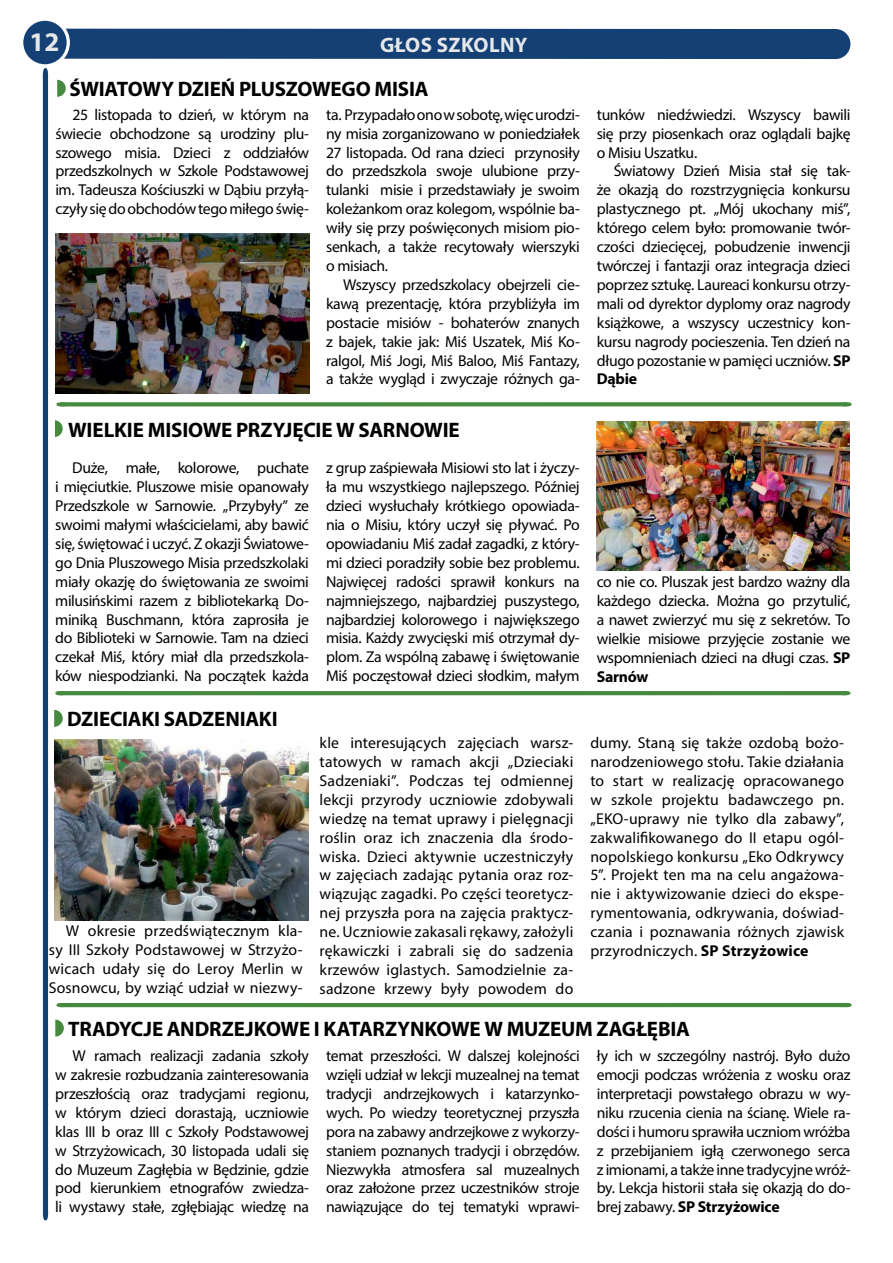
<style>
.page{position:relative;width:893px;height:1263px;background:#fff}
.page>*{position:absolute;margin:0;border:0;box-sizing:border-box;transform-origin:0 0}
.t1{font:700 27px "Myriad Pro";color:#e6e7e8}
.t2{font:700 21px "Myriad Pro";letter-spacing:-.01em;color:#000}
.t3{font:700 21px "Myriad Pro";letter-spacing:.02em;color:#e6e7e8}
.t4{font:15.75px/18.9px "Myriad Pro";letter-spacing:-.02em;color:#000;text-align:justify}
.s1{font-weight:700}
</style>
<div class="page">
<div style="left:64px;top:29px;width:767px;height:30px;background:#144075"></div>
<div style="left:820px;top:29px;width:30px;height:30px;background:#144075;border-radius:50%"></div>
<div style="left:20px;top:18px;width:50px;height:49px;border:7px solid #fff;border-radius:50%"></div>
<div style="left:23px;top:21px;width:44px;height:43px;background:#144075;border-radius:50%"></div>
<div style="left:43px;top:68px;width:5px;height:1152px;background:#124075"></div>
<img style="left:55px;top:234px;width:254px;height:159px">
<svg style="left:57px;top:80px;width:9px;height:17px"></svg>
<svg style="left:56px;top:402px;width:796px;height:4px;background:#50904b"></svg>
<img style="left:597px;top:421px;width:252px;height:149px">
<svg style="left:55px;top:420px;width:8px;height:17px"></svg>
<svg style="left:55px;top:691px;width:795px;height:4px;background:#488b42"></svg>
<img style="left:55px;top:740px;width:254px;height:180px">
<svg style="left:54px;top:710px;width:9px;height:17px"></svg>
<hr style="left:56px;top:1003px;width:796px;height:4px;background:#468a40">
<svg style="left:55px;top:1019px;width:9px;height:17px"></svg>
<h1 class="t1" style="left:30px;top:25px;width:31px">12</h1>
<h2 class="t3" style="left:380px;top:31px;width:149px">GŁOS SZKOLNY</h2>
<h2 class="t2" style="left:69px;top:75px;width:361px">ŚWIATOWY DZIEŃ PLUSZOWEGO MISIA</h2>
<p class="t4" style="left:55px;top:105px;width:255px;text-indent:17px">25 listopada to dzień, w którym na świecie obchodzone są urodziny plu&shy;szowego misia. Dzieci z oddziałów przedszkolnych w Szkole Podstawowej im. Tadeusza Kościuszki w Dąbiu przyłą&shy;czyły się do obchodów tego miłego świę-</p>
<p class="t4" style="left:326px;top:105px;width:255px">ta. Przypadało ono w sobotę, więc urodzi&shy;ny misia zorganizowano w poniedziałek 27 listopada. Od rana dzieci przynosiły do przedszkola swoje ulubione przy&shy;tulanki misie i przedstawiały je swoim koleżankom oraz kolegom, wspólnie ba&shy;wiły się przy poświęconych misiom pio&shy;senkach, a także recytowały wierszyki o misiach.</p>
<p class="t4" style="left:326px;top:275px;width:255px;text-indent:17px">Wszyscy przedszkolacy obejrzeli cie&shy;kawą prezentację, która przybliżyła im postacie misiów - bohaterów znanych z bajek, takie jak: Miś Uszatek, Miś Ko&shy;ralgol, Miś Jogi, Miś Baloo, Miś Fantazy, a także wygląd i zwyczaje różnych ga-</p>
<h2 class="t2" style="left:68px;top:416px;width:393px">WIELKIE MISIOWE PRZYJĘCIE W SARNOWIE</h2>
<p class="t4" style="left:55px;top:458px;width:255px;text-indent:17px">Duże, małe, kolorowe, puchate i mięciutkie. Pluszowe misie opanowały Przedszkole w Sarnowie. „Przybyły” ze swoimi małymi właścicielami, aby bawić się, świętować i uczyć. Z okazji Światowe&shy;go Dnia Pluszowego Misia przedszkolaki miały okazję do świętowania ze swoimi milusińskimi razem z bibliotekarką Do&shy;miniką Buschmann, która zaprosiła je do Biblioteki w Sarnowie. Tam na dzieci czekał Miś, który miał dla przedszkola&shy;ków niespodzianki. Na początek każda</p>
<p class="t4" style="left:326px;top:458px;width:255px">z grup zaśpiewała Misiowi sto lat i życzy&shy;ła mu wszystkiego najlepszego. Później dzieci wysłuchały krótkiego opowiada&shy;nia o Misiu, który uczył się pływać. Po opowiadaniu Miś zadał zagadki, z który&shy;mi dzieci poradziły sobie bez problemu.<br>Najwięcej radości sprawił konkurs na najmniejszego, najbardziej puszystego, najbardziej kolorowego i największego misia. Każdy zwycięski miś otrzymał dy&shy;plom. Za wspólną zabawę i świętowanie Miś poczęstował dzieci słodkim, małym</p>
<h2 class="t2" style="left:67px;top:706px;width:212px">DZIECIAKI SADZENIAKI</h2>
<p class="t4" style="left:597px;top:105px;width:255px">tunków niedźwiedzi. Wszyscy bawili się przy piosenkach oraz oglądali bajkę o Misiu Uszatku.</p>
<p class="t4" style="left:597px;top:161px;width:255px;text-indent:17px">Światowy Dzień Misia stał się tak&shy;że okazją do rozstrzygnięcia konkursu plastycznego pt. „Mój ukochany miś”, którego celem było: promowanie twór&shy;czości dziecięcej, pobudzenie inwencji twórczej i fantazji oraz integracja dzieci poprzez sztukę. Laureaci konkursu otrzy&shy;mali od dyrektor dyplomy oraz nagrody książkowe, a wszyscy uczestnicy kon&shy;kursu nagrody pocieszenia. Ten dzień na długo pozostanie w pamięci uczniów. <span class="s1">SP Dąbie</span></p>
<p class="t4" style="left:597px;top:572px;width:255px">co nie co. Pluszak jest bardzo ważny dla każdego dziecka. Można go przytulić, a nawet zwierzyć mu się z sekretów. To wielkie misiowe przyjęcie zostanie we wspomnieniach dzieci na długi czas. <span class="s1">SP Sarnów</span></p>
<p class="t4" style="left:49px;top:921px;width:255px;text-indent:17px">W okresie przedświątecznym kla&shy;sy III Szkoły Podstawowej w Strzyżo&shy;wicach udały się do Leroy Merlin w Sosnowcu, by wziąć udział w niezwy-</p>
<p class="t4" style="left:320px;top:733px;width:255px">kle interesujących zajęciach warsz&shy;tatowych w ramach akcji „Dzieciaki Sadzeniaki”. Podczas tej odmiennej lekcji przyrody uczniowie zdobywali wiedzę na temat uprawy i pielęgnacji roślin oraz ich znaczenia dla środo&shy;wiska. Dzieci aktywnie uczestniczyły w zajęciach zadając pytania oraz roz&shy;wiązując zagadki. Po części teoretycz&shy;nej przyszła pora na zajęcia praktycz&shy;ne. Uczniowie zakasali rękawy, założyli rękawiczki i zabrali się do sadzenia krzewów iglastych. Samodzielnie za&shy;sadzone krzewy były powodem do</p>
<p class="t4" style="left:590px;top:733px;width:255px">dumy. Staną się także ozdobą bożo&shy;narodzeniowego stołu. Takie działania to start w realizację opracowanego w szkole projektu badawczego pn. „EKO-uprawy nie tylko dla zabawy”, zakwalifikowanego do II etapu ogól&shy;nopolskiego konkursu „Eko Odkrywcy 5”. Projekt ten ma na celu angażowa&shy;nie i aktywizowanie dzieci do ekspe&shy;rymentowania, odkrywania, doświad&shy;czania i poznawania różnych zjawisk przyrodniczych. <span class="s1">SP Strzyżowice</span></p>
<h2 class="t2" style="left:68px;top:1015px;width:623px">TRADYCJE ANDRZEJKOWE I KATARZYNKOWE W MUZEUM ZAGŁĘBIA</h2>
<p class="t4" style="left:55px;top:1046px;width:255px;text-indent:17px">W ramach realizacji zadania szkoły w zakresie rozbudzania zainteresowania przeszłością oraz tradycjami regionu, w którym dzieci dorastają, uczniowie klas III b oraz III c Szkoły Podstawowej w Strzyżowicach, 30 listopada udali się do Muzeum Zagłębia w Będzinie, gdzie pod kierunkiem etnografów zwiedza&shy;li wystawy stałe, zgłębiając wiedzę na</p>
<p class="t4" style="left:326px;top:1046px;width:255px">temat przeszłości. W dalszej kolejności wzięli udział w lekcji muzealnej na temat tradycji andrzejkowych i katarzynko&shy;wych. Po wiedzy teoretycznej przyszła pora na zabawy andrzejkowe z wykorzy&shy;staniem poznanych tradycji i obrzędów.<br>Niezwykła atmosfera sal muzealnych oraz założone przez uczestników stroje nawiązujące do tej tematyki wprawi-</p>
<p class="t4" style="left:597px;top:1046px;width:255px">ły ich w szczególny nastrój. Było dużo emocji podczas wróżenia z wosku oraz interpretacji powstałego obrazu w wy&shy;niku rzucenia cienia na ścianę. Wiele ra&shy;dości i humoru sprawiła uczniom wróżba z przebijaniem igłą czerwonego serca z imionami, a także inne tradycyjne wróż&shy;by. Lekcja historii stała się okazją do do&shy;brej zabawy. <span class="s1">SP Strzyżowice</span></p>
</div>
